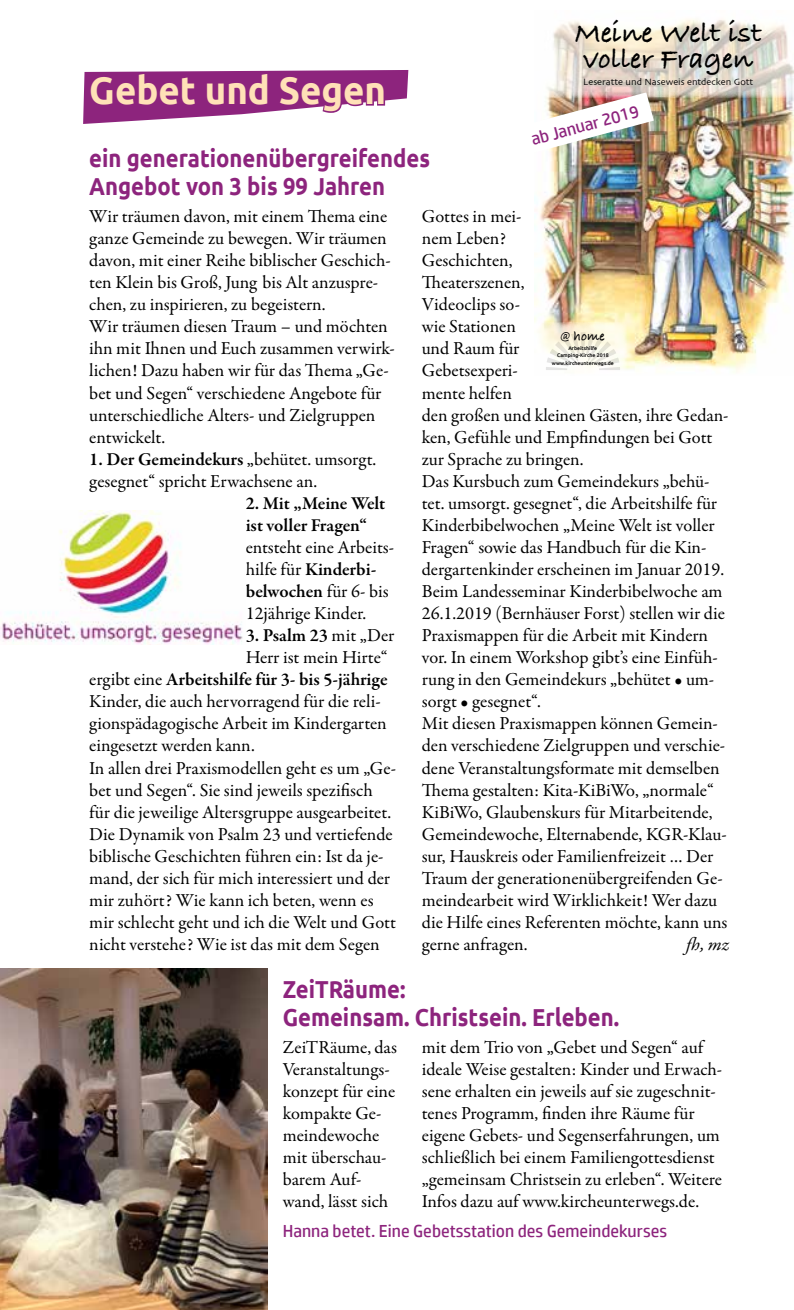
<style>
.page{position:relative;width:794px;height:1310px;background:#fff}
.page>*{position:absolute;margin:0;border:0;box-sizing:border-box;transform-origin:0 0}
.t1{font:700 38.5px "Ubuntu";color:#ffe1b7;scale:.95 1}
.t2{font:700 29.57px/26.1px "Bradley Hand ITCTT";color:#000}
.t3{font:700 24.5px/28px "Ubuntu";color:#8d247d;scale:.9 1}
.t4{font:18.38px/22.1px "Garamond Premr Pro";color:#000}
.t5{font:600 18.38px/22.1px "Garamond Premr Pro";letter-spacing:-.005em;color:#000}
.t6{font:italic 18.38px "Garamond Premr Pro";color:#000}
.t7{font:17.5px "HP Simplified";color:#8d247d}
.t8{font:700 14px "Bradley Hand ITCTT";color:#000}
.t9{font:9.62px "Skia";color:#000}
.t10{font:500 5.25px/6.3px "Ubuntu";color:#000;text-align:center}
.s1{font-weight:600}
.s2{font-weight:400}
</style>
<div class="page">
<svg style="left:83px;top:70px;width:325px;height:54px"></svg>
<img style="left:0;top:510px;width:243px;height:135px">
<img style="left:535px;top:98px;width:259px;height:274px">
<svg style="left:547px;top:19px;width:247px;height:79px;background:#e5ded3"></svg>
<svg style="left:535px;top:322px;width:92px;height:50px"></svg>
<svg style="left:546px;top:332px;width:74px;height:38px"></svg>
<img style="left:535px;top:92px;width:119px;height:64px">
<img style="left:0;top:968px;width:268px;height:342px">
<h2 class="t2" style="left:575px;top:18px;width:188px">Meine Welt ist voller Fragen</h2>
<p class="t9" style="left:583px;top:76px;width:171px">Leseratte und Naseweis entdecken Gott</p>
<h1 class="t1" style="left:89px;top:67px;width:314px">Gebet und Segen</h1>
<h3 class="t3" style="left:89px;top:144px;width:380px">ein generationenübergreifendes<br>Angebot von 3 bis 99 Jahren</h3>
<p class="t4" style="left:89px;top:206px;width:307px">Wir träumen davon, mit einem Thema eine ganze Gemeinde zu bewegen. Wir träumen davon, mit einer Reihe biblischer Geschich&shy;ten Klein bis Groß, Jung bis Alt anzuspre&shy;chen, zu inspirieren, zu begeistern.<br>Wir träumen diesen Traum – und möchten ihn mit Ihnen und Euch zusammen verwirk&shy;lichen! Dazu haben wir für das Thema „Ge&shy;bet und Segen“ verschiedene Angebote für unterschiedliche Alters- und Zielgruppen entwickelt.</p>
<p class="t4" style="left:89px;top:448px;width:288px"><span class="s1">1. Der Gemeindekurs</span> „behütet. umsorgt. gesegnet“ spricht Erwachsene an.</p>
<p class="t5" style="left:246px;top:492px;width:141px">2. Mit „Meine Welt ist voller Fragen“</p>
<p class="t4" style="left:246px;top:536px;width:150px">entsteht eine Arbeits&shy;hilfe für <span class="s1">Kinderbi&shy;belwochen</span> für 6- bis<br>12jährige Kinder.</p>
<p class="t5" style="left:246px;top:625px;width:150px">3. Psalm 23 <span class="s2">mit „Der</span></p>
<p class="t4" style="left:246px;top:647px;width:143px">Herr ist mein Hirte“</p>
<p class="t5" style="left:89px;top:669px;width:300px"><span class="s2">ergibt eine</span> Arbeitshilfe für 3- bis 5-jährige</p>
<p class="t4" style="left:89px;top:691px;width:293px">Kinder, die auch hervorragend für die reli-</p>
<p class="t4" style="left:89px;top:713px;width:299px">gionspädagogische Arbeit im Kindergarten</p>
<p class="t4" style="left:89px;top:735px;width:167px">eingesetzt werden kann.</p>
<p class="t4" style="left:89px;top:757px;width:308px">In allen drei Praxismodellen geht es um „Ge-</p>
<p class="t4" style="left:89px;top:779px;width:285px">bet und Segen“. Sie sind jeweils spezifisch</p>
<p class="t4" style="left:89px;top:801px;width:303px">für die jeweilige Altersgruppe ausgearbeitet.</p>
<p class="t4" style="left:89px;top:823px;width:305px">Die Dynamik von Psalm 23 und vertiefende</p>
<p class="t4" style="left:89px;top:845px;width:296px">biblische Geschichten führen ein: Ist da je-</p>
<p class="t4" style="left:89px;top:867px;width:302px">mand, der sich für mich interessiert und der</p>
<p class="t4" style="left:89px;top:889px;width:286px">mir zuhört? Wie kann ich beten, wenn es</p>
<p class="t4" style="left:89px;top:911px;width:308px">mir schlecht geht und ich die Welt und Gott</p>
<p class="t4" style="left:89px;top:933px;width:292px">nicht verstehe? Wie ist das mit dem Segen</p>
<p class="t7" style="left:529px;top:130px;width:112px;rotate:-15deg">ab Januar 2019</p>
<p class="t4" style="left:422px;top:206px;width:308px">Gottes in mei-<br>nem Leben?<br>Geschichten,<br>Theaterszenen,<br>Videoclips so-<br>wie Stationen<br>und Raum für<br>Gebetsexperi-<br>mente helfen<br>den großen und kleinen Gästen, ihre Gedan&shy;ken, Gefühle und Empfindungen bei Gott zur Sprache zu bringen.<br>Das Kursbuch zum Gemeindekurs „behü&shy;tet. umsorgt. gesegnet“, die Arbeitshilfe für<br>Kinderbibelwochen „Meine Welt ist voller<br>Fragen“ sowie das Handbuch für die Kin&shy;dergartenkinder erscheinen im Januar 2019.<br>Beim Landesseminar Kinderbibelwoche am<br>26.1.2019 (Bernhäuser Forst) stellen wir die<br>Praxismappen für die Arbeit mit Kindern vor. In einem Workshop gibt’s eine Einfüh&shy;rung in den Gemeindekurs „behütet • um&shy;sorgt • gesegnet“.<br>Mit diesen Praxismappen können Gemein&shy;den verschiedene Zielgruppen und verschie&shy;dene Veranstaltungsformate mit demselben<br>Thema gestalten: Kita-KiBiWo, „normale“<br>KiBiWo, Glaubenskurs für Mitarbeitende,<br>Gemeindewoche, Elternabende, KGR-Klau&shy;sur, Hauskreis oder Familienfreizeit … Der<br>Traum der generationenübergreifenden Ge&shy;meindearbeit wird Wirklichkeit! Wer dazu die Hilfe eines Referenten möchte, kann uns gerne anfragen.</p>
<p class="t8" style="left:560px;top:326px;width:46px">@ home</p>
<p class="t10" style="left:557px;top:345px;width:53px">Arbeitshilfe<br>Camping-Kirche 2018</p>
<p class="t10" style="left:552px;top:360px;width:63px">www.kircheunterwegs.de</p>
<p class="t6" style="left:686px;top:932px;width:44px">fh, mz</p>
<h3 class="t3" style="left:283px;top:974px;width:375px">ZeiTRäume:<br>Gemeinsam. Christsein. Erleben.</h3>
<p class="t4" style="left:283px;top:1036px;width:116px">ZeiTRäume, das<br>Veranstaltungs&shy;konzept für eine kompakte Ge&shy;meindewoche mit überschau&shy;barem Auf&shy;wand, lässt sich</p>
<p class="t4" style="left:422px;top:1036px;width:302px">mit dem Trio von „Gebet und Segen“ auf ideale Weise gestalten: Kinder und Erwach&shy;sene erhalten ein jeweils auf sie zugeschnit&shy;tenes Programm, finden ihre Räume für eigene Gebets- und Segenserfahrungen, um schließlich bei einem Familiengottesdienst „gemeinsam Christsein zu erleben“. Weitere Infos dazu auf www.kircheunterwegs.de.</p>
<p class="t7" style="left:283px;top:1221px;width:386px">Hanna betet. Eine Gebetsstation des Gemeindekurses</p>
</div>
